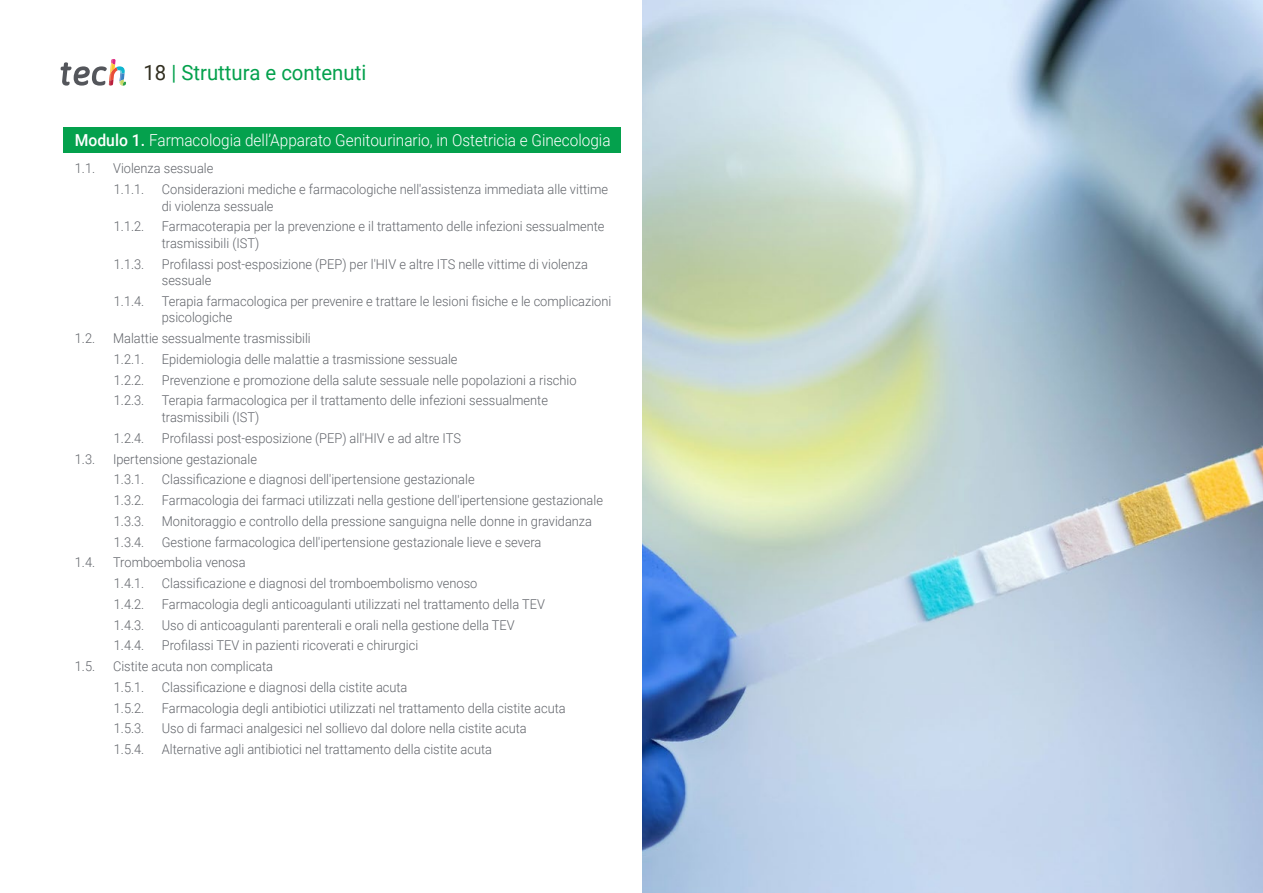
<style>
.page{position:relative;width:1263px;height:893px;background:#fff}
.page>*{position:absolute;margin:0;border:0;box-sizing:border-box;transform-origin:0 0}
.t1{font:21px "Roboto";color:#04a14d}
.t2{font:300 16.5px "Roboto";color:#fff;scale:.93 1}
.t3{font:300 13.5px/20.7px "Roboto";color:#61646a;scale:.95 1}
.s1{color:#312e20}
.s2{font-weight:500}
</style>
<div class="page">
<div style="left:64px;top:128px;width:557px;height:25px;background:#04a14d"></div>
<img style="left:642px;top:0;width:621px;height:893px">
<svg style="left:61px;top:59px;width:65px;height:27px"></svg>
<h1 class="t1" style="left:144px;top:57px;width:224px"><span class="s1">18</span> | Struttura e contenuti</h1>
<p class="t2" style="left:75px;top:129px;width:577px"><span class="s2">Modulo 1.</span> Farmacologia dell’Apparato Genitourinario, in Ostetricia e Ginecologia</p>
<p class="t3" style="left:75px;top:158px;width:23px">1.1.</p>
<p class="t3" style="left:113px;top:158px;width:107px">Violenza sessuale<br>1.1.1.</p>
<p class="t3" style="left:162px;top:181px;width:471px;line-height:16.5px">Considerazioni mediche e farmacologiche nell'assistenza immediata alle vittime di violenza sessuale</p>
<p class="t3" style="left:114px;top:216px;width:34px">1.1.2.</p>
<p class="t3" style="left:162px;top:218px;width:467px;line-height:16.5px">Farmacoterapia per la prevenzione e il trattamento delle infezioni sessualmente trasmissibili (IST)</p>
<p class="t3" style="left:114px;top:253px;width:34px">1.1.3.</p>
<p class="t3" style="left:162px;top:255px;width:450px;line-height:16.5px">Profilassi post-esposizione (PEP) per l'HIV e altre ITS nelle vittime di violenza sessuale</p>
<p class="t3" style="left:114px;top:290px;width:34px">1.1.4.</p>
<p class="t3" style="left:162px;top:292px;width:475px;line-height:16.5px">Terapia farmacologica per prevenire e trattare le lesioni fisiche e le complicazioni psicologiche</p>
<p class="t3" style="left:75px;top:328px;width:23px">1.2.</p>
<p class="t3" style="left:113px;top:328px;width:210px">Malattie sessualmente trasmissibili<br>1.2.1.</p>
<p class="t3" style="left:162px;top:348px;width:313px">Epidemiologia delle malattie a trasmissione sessuale</p>
<p class="t3" style="left:114px;top:369px;width:34px">1.2.2.</p>
<p class="t3" style="left:162px;top:369px;width:438px">Prevenzione e promozione della salute sessuale nelle popolazioni a rischio</p>
<p class="t3" style="left:114px;top:390px;width:34px">1.2.3.</p>
<p class="t3" style="left:162px;top:392px;width:408px;line-height:16.5px">Terapia farmacologica per il trattamento delle infezioni sessualmente trasmissibili (IST)</p>
<p class="t3" style="left:114px;top:427px;width:34px">1.2.4.</p>
<p class="t3" style="left:162px;top:427px;width:316px">Profilassi post-esposizione (PEP) all'HIV e ad altre ITS</p>
<p class="t3" style="left:75px;top:448px;width:23px">1.3.</p>
<p class="t3" style="left:113px;top:448px;width:153px">Ipertensione gestazionale<br>1.3.1.</p>
<p class="t3" style="left:162px;top:469px;width:331px">Classificazione e diagnosi dell'ipertensione gestazionale</p>
<p class="t3" style="left:114px;top:489px;width:34px">1.3.2.</p>
<p class="t3" style="left:162px;top:489px;width:466px">Farmacologia dei farmaci utilizzati nella gestione dell'ipertensione gestazionale</p>
<p class="t3" style="left:114px;top:510px;width:34px">1.3.3.</p>
<p class="t3" style="left:162px;top:510px;width:454px">Monitoraggio e controllo della pressione sanguigna nelle donne in gravidanza</p>
<p class="t3" style="left:114px;top:531px;width:34px">1.3.4.</p>
<p class="t3" style="left:162px;top:531px;width:401px">Gestione farmacologica dell'ipertensione gestazionale lieve e severa</p>
<p class="t3" style="left:75px;top:552px;width:23px">1.4.</p>
<p class="t3" style="left:113px;top:552px;width:141px">Tromboembolia venosa<br>1.4.1.</p>
<p class="t3" style="left:162px;top:572px;width:334px">Classificazione e diagnosi del tromboembolismo venoso</p>
<p class="t3" style="left:114px;top:593px;width:34px">1.4.2.</p>
<p class="t3" style="left:162px;top:593px;width:405px">Farmacologia degli anticoagulanti utilizzati nel trattamento della TEV</p>
<p class="t3" style="left:114px;top:614px;width:34px">1.4.3.</p>
<p class="t3" style="left:162px;top:614px;width:373px">Uso di anticoagulanti parenterali e orali nella gestione della TEV</p>
<p class="t3" style="left:114px;top:635px;width:34px">1.4.4.</p>
<p class="t3" style="left:162px;top:635px;width:271px">Profilassi TEV in pazienti ricoverati e chirurgici</p>
<p class="t3" style="left:75px;top:655px;width:23px">1.5.</p>
<p class="t3" style="left:113px;top:655px;width:170px">Cistite acuta non complicata<br>1.5.1.</p>
<p class="t3" style="left:162px;top:676px;width:260px">Classificazione e diagnosi della cistite acuta</p>
<p class="t3" style="left:114px;top:697px;width:34px">1.5.2.</p>
<p class="t3" style="left:162px;top:697px;width:427px">Farmacologia degli antibiotici utilizzati nel trattamento della cistite acuta</p>
<p class="t3" style="left:114px;top:718px;width:34px">1.5.3.</p>
<p class="t3" style="left:162px;top:718px;width:386px">Uso di farmaci analgesici nel sollievo dal dolore nella cistite acuta</p>
<p class="t3" style="left:114px;top:738px;width:34px">1.5.4.</p>
<p class="t3" style="left:162px;top:738px;width:349px">Alternative agli antibiotici nel trattamento della cistite acuta</p>
</div>
